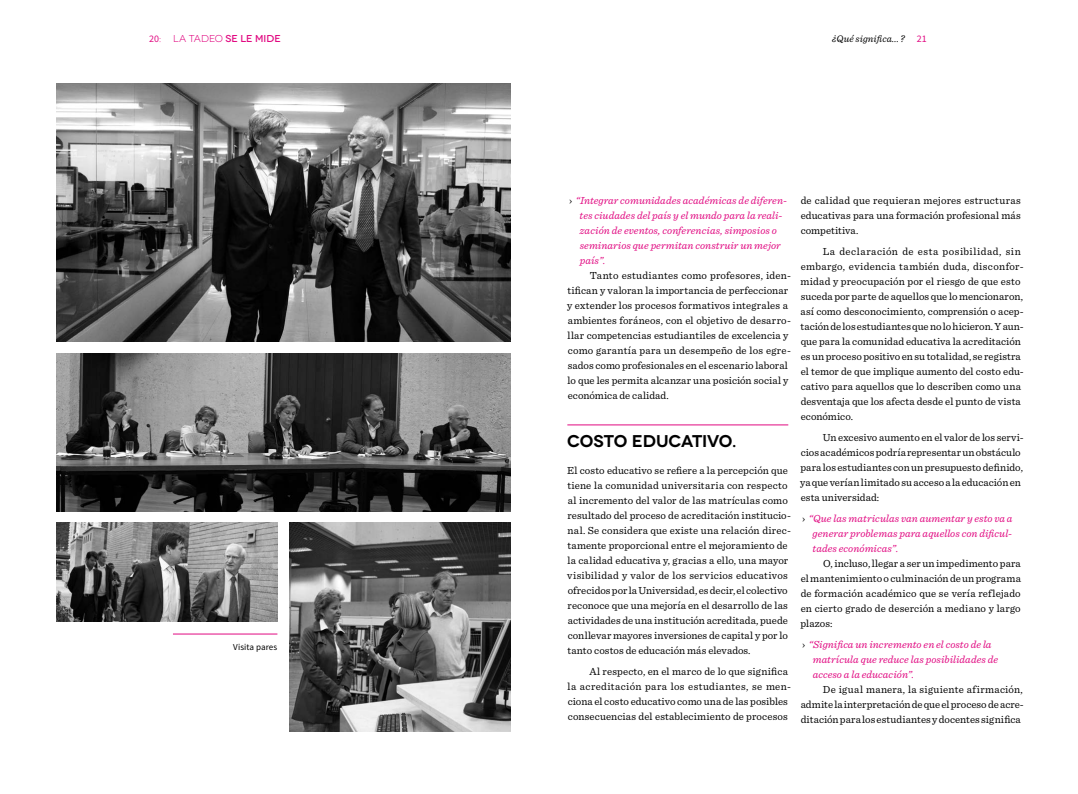
<style>
.page{position:relative;width:1078px;height:794px;background:#fff}
.page>*{position:absolute;margin:0;border:0;box-sizing:border-box;transform-origin:0 0}
.t1{font:600 17px "Novecentowide";letter-spacing:-.01em;color:#000}
.t2{font:10.8px/15px "Sentinel";letter-spacing:.01em;color:#000}
.t3{font:italic 10.8px/15px "Sentinel";letter-spacing:.005em;color:#e10981}
.t4{font:italic 10px "Sentinel";letter-spacing:.01em;color:#000}
.t5{font:10px "Novecentowide";letter-spacing:-.005em;color:#e10981}
.t6{font:9px "Source Sans Pro";letter-spacing:.005em;color:#000}
.s1{font-family:"Source Sans Pro"}
.s2{font-weight:500}
.s3{font-family:"Source Sans Pro";font-style:normal;color:#e10981}
.s4{font-style:normal;color:#000}
</style>
<div class="page">
<hr style="left:567px;top:424px;width:221px;height:1px;background:#e10981">
<img style="left:57px;top:84px;width:453px;height:257px">
<img style="left:289px;top:523px;width:221px;height:208px">
<img style="left:57px;top:523px;width:220px;height:98px">
<img style="left:57px;top:353px;width:453px;height:159px">
<hr style="left:173px;top:634px;width:104px;height:1px;background:#e10981">
<p class="t5" style="left:149px;top:33px;width:133px"><span class="s1">20</span>: LA TADEO <span class="s2">SE LE MIDE</span></p>
<p class="t4" style="left:832px;top:31px;width:96px">¿Qué significa... ? <span class="s3">21</span></p>
<p class="t6" style="left:233px;top:641px;width:45px">Visita pares</p>
<p class="t3" style="left:579px;top:192px;width:209px;text-indent:-10px"><span class="s4">›</span> “Integrar comunidades académicas de diferen&shy;tes ciudades del país y el mundo para la reali&shy;zación de eventos, conferencias, simposios o seminarios que permitan construir un mejor país”.</p>
<p class="t2" style="left:567px;top:267px;width:225px;text-indent:23px">Tanto estudiantes como profesores, iden&shy;tifican y valoran la importancia de perfeccionar y extender los procesos formativos integrales a ambientes foráneos, con el objetivo de desarro&shy;llar competencias estudiantiles de excelencia y como garantía para un desempeño de los egre&shy;sados como profesionales en el escenario laboral lo que les permita alcanzar una posición social y económica de calidad.</p>
<h1 class="t1" style="left:567px;top:431px;width:171px">COSTO EDUCATIVO.</h1>
<p class="t2" style="left:567px;top:462px;width:225px">El costo educativo se refiere a la percepción que tiene la comunidad universitaria con respecto al incremento del valor de las matrículas como resultado del proceso de acreditación institucio&shy;nal. Se considera que existe una relación direc&shy;tamente proporcional entre el mejoramiento de la calidad educativa y, gracias a ello, una mayor visibilidad y valor de los servicios educativos ofrecidos por la Universidad, es decir, el colectivo reconoce que una mejoría en el desarrollo de las actividades de una institución acreditada, puede conllevar mayores inversiones de capital y por lo tanto costos de educación más elevados.</p>
<p class="t2" style="left:567px;top:663px;width:225px;text-indent:22px">Al respecto, en el marco de lo que significa la acreditación para los estudiantes, se men&shy;ciona el costo educativo como una de las posibles consecuencias del establecimiento de procesos</p>
<p class="t2" style="left:800px;top:192px;width:221px;text-align:justify">de calidad que requieran mejores estructuras educativas para una formación profesional más competitiva.</p>
<p class="t2" style="left:800px;top:243px;width:225px;text-indent:22px">La declaración de esta posibilidad, sin embargo, evidencia también duda, disconfor&shy;midad y preocupación por el riesgo de que esto suceda por parte de aquellos que lo mencionaron, así como desconocimiento, comprensión o acep&shy;tación de los estudiantes que no lo hicieron. Y aun&shy;que para la comunidad educativa la acreditación es un proceso positivo en su totalidad, se registra el temor de que implique aumento del costo edu&shy;cativo para aquellos que lo describen como una desventaja que los afecta desde el punto de vista económico.</p>
<p class="t2" style="left:799px;top:429px;width:225px;text-indent:23px">Un excesivo aumento en el valor de los servi&shy;cios académicos podría representar un obstáculo para los estudiantes con un presupuesto definido, ya que verían limitado su acceso a la educación en esta universidad:</p>
<p class="t3" style="left:812px;top:510px;width:201px;text-align:justify;text-indent:-10px"><span class="s4">›</span> “Que las matriculas van aumentar y esto va a generar problemas para aquellos con dificul&shy;tades económicas”.</p>
<p class="t2" style="left:800px;top:555px;width:222px;text-align:justify;text-indent:23px">O, incluso, llegar a ser un impedimento para el mantenimiento o culminación de un programa de formación académico que se vería reflejado en cierto grado de deserción a mediano y largo plazos:</p>
<p class="t3" style="left:812px;top:636px;width:187px;text-indent:-11px"><span class="s4">›</span> “Significa un incremento en el costo de la matrícula que reduce las posibilidades de acceso a la educación”.</p>
<p class="t2" style="left:800px;top:681px;width:225px;text-align:justify;text-indent:22px">De igual manera, la siguiente afirmación, admite la interpretación de que el proceso de acre&shy;ditación para los estudiantes y docentes significa</p>
</div>
